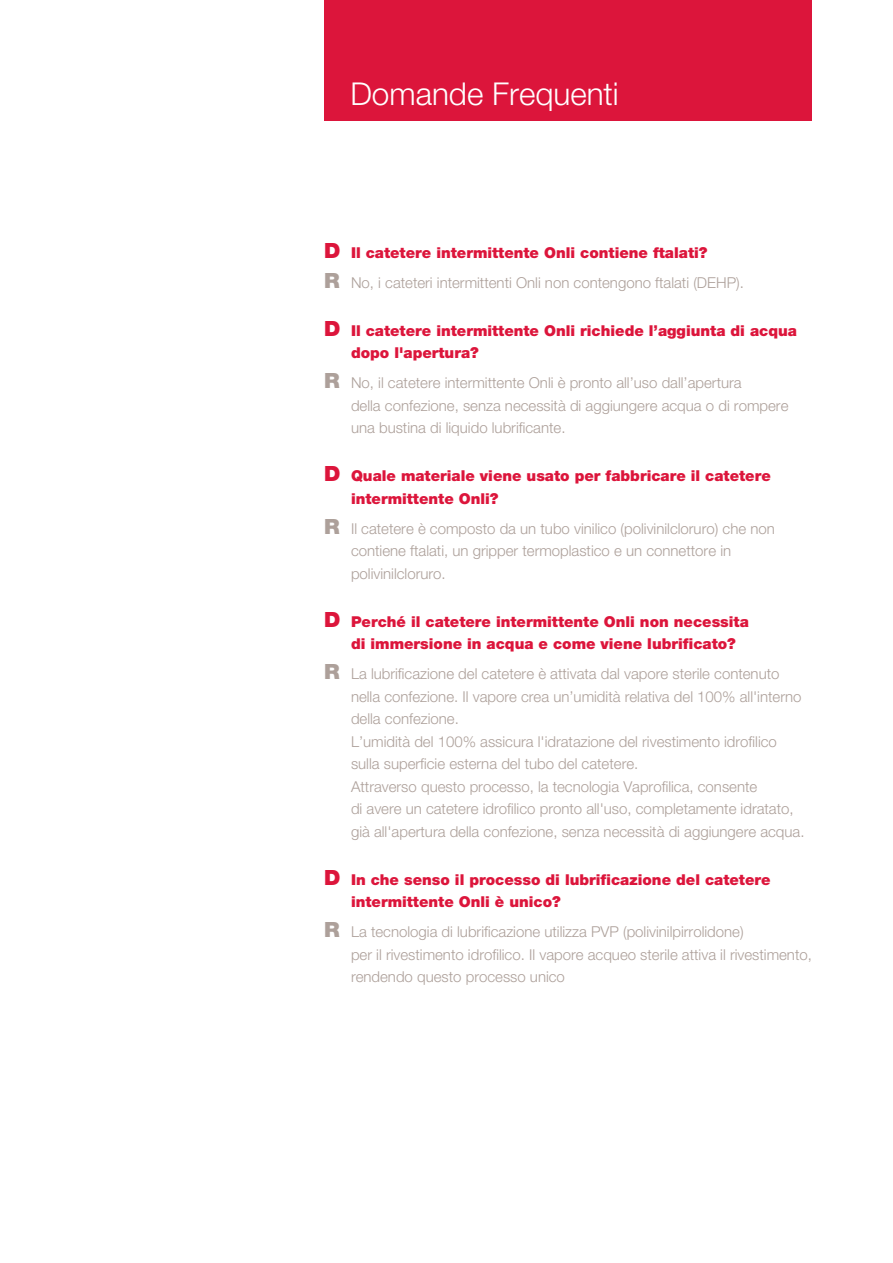
<style>
.page{position:relative;width:893px;height:1263px;background:#fff}
.page>*{position:absolute;margin:0;border:0;box-sizing:border-box;transform-origin:0 0}
.t1{font:300 31.5px "Helvetica Neue LT Std";color:#fff}
.t2{font:300 15px/22.5px "Helvetica Neue LT Std";color:#ada09a}
.t3{font:900 15px/22.5px "Helvetica Neue LT Std";color:#dc153b}
.s1{font-weight:900;font-size:21px;color:#dc153b}
.s2{font-weight:900;color:#dc153b}
.s3{font-weight:900;font-size:21px}
.s4{font-size:21px}
</style>
<div class="page">
<div style="left:324px;top:0;width:487px;height:121px;background:#dc153b"></div>
<h1 class="t1" style="left:350px;top:75px;width:270px">Domande Frequenti</h1>
<p class="t2" style="left:324px;top:237px;width:421px;line-height:30px"><span class="s1">D</span> <span class="s2">Il catetere intermittente Onli contiene ftalati?<br></span><span class="s3">R</span> No, i cateteri intermittenti Onli non contengono ftalati (DEHP).</p>
<p class="t3" style="left:351px;top:319px;width:447px;text-indent:-27px"><span class="s4">D</span> Il catetere intermittente Onli richiede l’aggiunta di acqua dopo l'apertura?</p>
<p class="t2" style="left:351px;top:371px;width:439px;text-indent:-27px"><span class="s3">R</span> No, il catetere intermittente Onli è pronto all’uso dall’apertura<br>della confezione, senza necessità di aggiungere acqua o di rompere una bustina di liquido lubrificante.</p>
<p class="t3" style="left:351px;top:465px;width:421px;text-indent:-27px"><span class="s4">D</span> Quale materiale viene usato per fabbricare il catetere intermittente Onli?</p>
<p class="t2" style="left:351px;top:517px;width:425px;text-indent:-27px"><span class="s3">R</span> Il catetere è composto da un tubo vinilico (polivinilcloruro) che non contiene ftalati, un gripper termoplastico e un connettore in polivinilcloruro.</p>
<p class="t3" style="left:351px;top:610px;width:399px;text-indent:-27px"><span class="s4">D</span> Perché il catetere intermittente Onli non necessita di immersione in acqua e come viene lubrificato?</p>
<p class="t2" style="left:351px;top:662px;width:455px;text-indent:-27px"><span class="s3">R</span> La lubrificazione del catetere è attivata dal vapore sterile contenuto nella confezione. Il vapore crea un’umidità relativa del 100% all'interno della confezione.<br>L’umidità del 100% assicura l'idratazione del rivestimento idrofilico sulla superficie esterna del tubo del catetere.<br>Attraverso questo processo, la tecnologia Vaprofilica, consente<br>di avere un catetere idrofilico pronto all'uso, completamente idratato, già all'apertura della confezione, senza necessità di aggiungere acqua.</p>
<p class="t3" style="left:351px;top:868px;width:421px;text-indent:-27px"><span class="s4">D</span> In che senso il processo di lubrificazione del catetere intermittente Onli è unico?</p>
<p class="t2" style="left:351px;top:920px;width:462px;text-indent:-27px"><span class="s3">R</span> La tecnologia di lubrificazione utilizza PVP (polivinilpirrolidone)<br>per il rivestimento idrofilico. Il vapore acqueo sterile attiva il rivestimento, rendendo questo processo unico</p>
</div>
